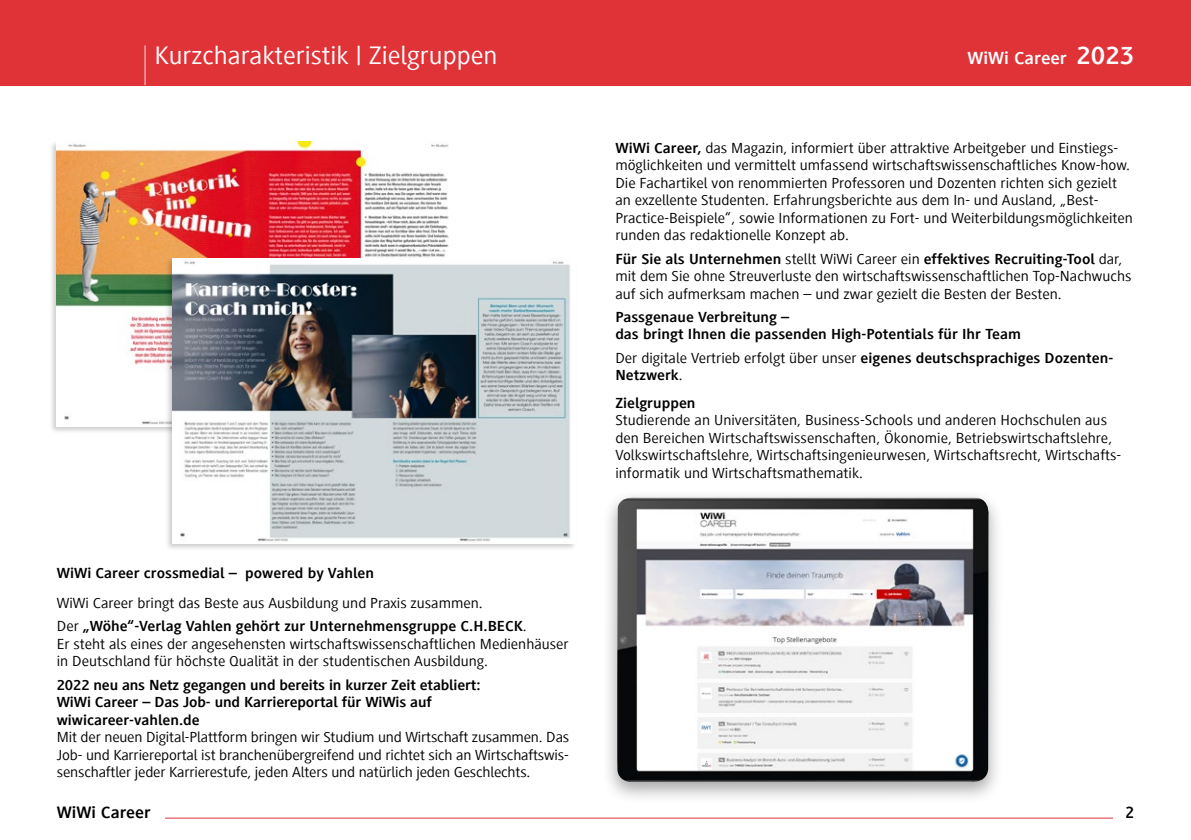
<style>
.page{position:relative;width:1191px;height:840px;background:#fff}
.page>*{position:absolute;margin:0;border:0;box-sizing:border-box;transform-origin:0 0}
.t1{font:26px "Generis Sans Com";color:#fff;scale:1.08 1}
.t2{font:700 18px "Generis Sans Com";color:#fff;scale:1.08 1}
.t3{font:700 17px "Generis Sans Com";color:#000;scale:1.08 1}
.t4{font:700 17px "Generis Sans Com";color:#000}
.t5{font:15px/17.6px "Generis Sans Com";color:#000;scale:1.08 1}
.t6{font:700 15px/17.4px "Generis Sans Com";color:#000;scale:1.08 1}
.s1{font-weight:700}
.s2{font-size:26px}
.s3{font-weight:400}
</style>
<div class="page">
<div style="left:0;top:0;width:1191px;height:85px;background:#df3338"></div>
<hr style="left:144px;top:45px;width:2px;height:40px;background:#dde3e5">
<hr style="left:165px;top:817px;width:948px;height:1px;background:#df3338">
<div style="left:602px;top:489px;width:401px;height:314px;background:#000;opacity:.35"></div>
<img style="left:617px;top:495px;width:372px;height:288px">
<div style="left:49px;top:140px;width:413px;height:294px;background:#000;opacity:.2"></div>
<img style="left:57px;top:142px;width:403px;height:284px">
<div style="left:165px;top:257px;width:412px;height:294px;background:#000;opacity:.2"></div>
<img style="left:172px;top:259px;width:403px;height:284px">
<h1 class="t1" style="left:154px;top:42px;width:319px">Kurzcharakteristik | Zielgruppen</h1>
<p class="t6" style="left:57px;top:563px;width:295px">WiWi Career crossmedial – powered by Vahlen</p>
<p class="t5" style="left:57px;top:591px;width:437px;line-height:23.2px">WiWi Career bringt das Beste aus Ausbildung und Praxis zusammen.<br>Der <span class="s1">„Wöhe“-Verlag Vahlen gehört zur Unternehmensgruppe C.H.BECK</span>.</p>
<p class="t5" style="left:57px;top:634px;width:475px">Er steht als eines der angesehensten wirtschaftswissenschaftlichen Medienhäuser in Deutschland für höchste Qualität in der studentischen Ausbildung.</p>
<p class="t6" style="left:57px;top:675px;width:394px">2022 neu ans Netz gegangen und bereits in kurzer Zeit etabliert:<br>WiWi Career – Das Job- und Karriereportal für WiWis auf wiwicareer-vahlen.de</p>
<p class="t5" style="left:57px;top:728px;width:476px;text-align:justify">Mit der neuen Digital-Plattform bringen wir Studium und Wirtschaft zusammen. Das Job- und Karriereportal ist branchenübergreifend und richtet sich an Wirtschaftswis&shy;senschaftler jeder Karrierestufe, jeden Alters und natürlich jeden Geschlechts.</p>
<p class="t3" style="left:57px;top:803px;width:89px">WiWi Career</p>
<p class="t2" style="left:967px;top:49px;width:156px">WiWi Career <span class="s2">2023</span></p>
<p class="t5" style="left:615px;top:139px;width:481px"><span class="s1">WiWi Career,</span> das Magazin, informiert über attraktive Arbeitgeber und Einstiegs&shy;möglichkeiten und vermittelt umfassend wirtschaftswissenschaftliches Know-how.<br>Die Fachartikel von renommierten Professoren und Dozenten richten sich gezielt an exzellente Studenten. Erfahrungsberichte aus dem In- und Ausland, „Best-Practice-Beispiele“, sowie Informationen zu Fort- und Weiterbildungsmöglichkeiten runden das redaktionelle Konzept ab.</p>
<p class="t5" style="left:615px;top:250px;width:479px"><span class="s1">Für Sie als Unternehmen</span> stellt WiWi Career ein <span class="s1">effektives Recruiting-Tool</span> dar, mit dem Sie ohne Streuverluste den wirtschaftswissenschaftlichen Top-Nachwuchs auf sich aufmerksam machen – und zwar gezielt die Besten der Besten.</p>
<p class="t6" style="left:615px;top:308px;width:377px">Passgenaue Verbreitung –<br>das bringt Ihnen die passenden High-Potentials für Ihr Team</p>
<p class="t6" style="left:615px;top:349px;width:462px"><span class="s3">Der digitale Vertrieb erfolgt über unser</span> eigenes deutschsprachiges Dozenten-<br>Netzwerk<span class="s3">.</span></p>
<p class="t6" style="left:615px;top:394px;width:76px">Zielgruppen</p>
<p class="t5" style="left:615px;top:411px;width:468px">Studierende an Universitäten, Business-Schools und anderen Hochschulen aus den Bereichen Wirtschaftswissenschaften, Ökonomie, Betriebswirtschaftslehre, Volkswirtschaftslehre, Wirtschaftsingenieurwesen, Wirtschaftsrecht, Wirtschafts&shy;informatik und Wirtschaftsmathematik.</p>
<p class="t4" style="left:1125px;top:803px;width:10px">2</p>
</div>
